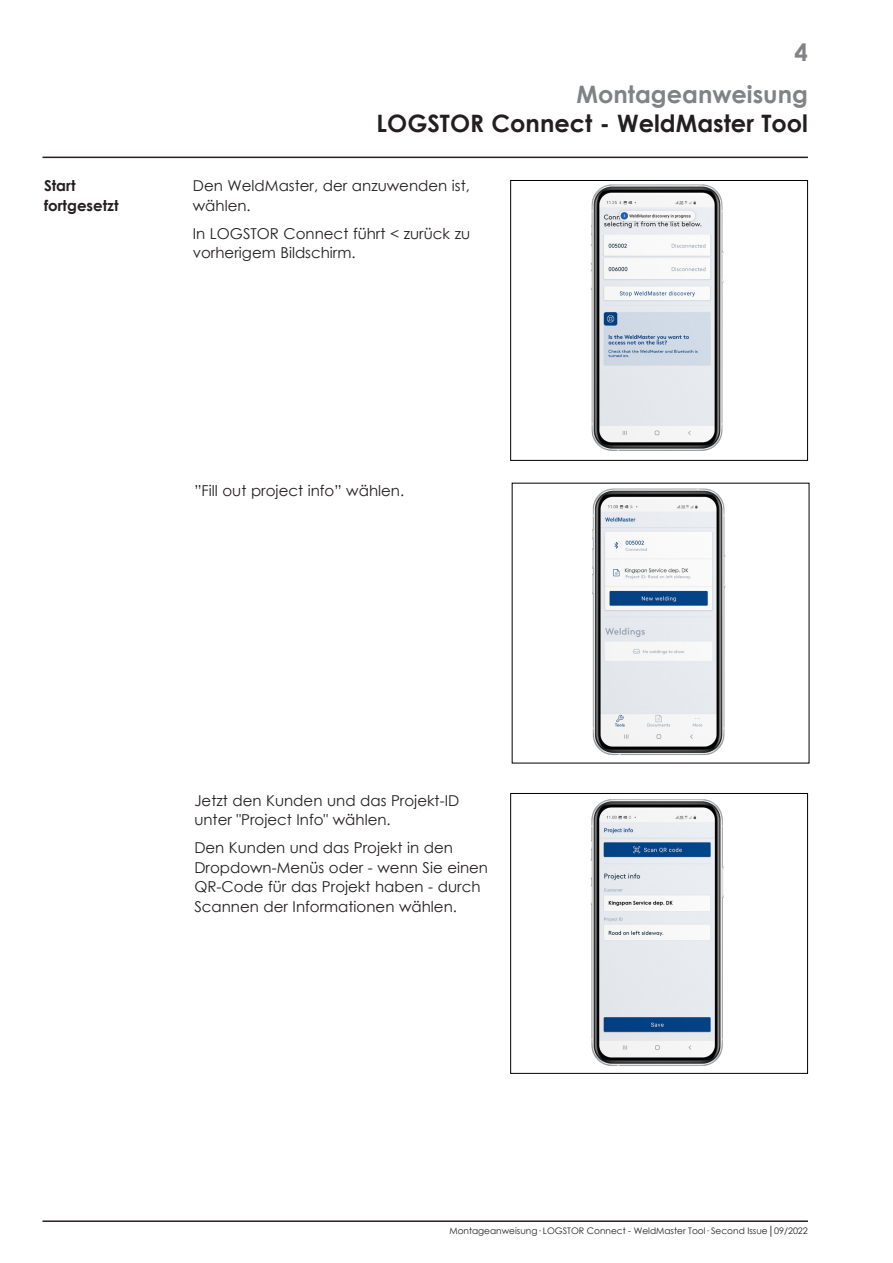
<style>
.page{position:relative;width:893px;height:1263px;background:#fff}
.page>*{position:absolute;margin:0;border:0;box-sizing:border-box;transform-origin:0 0}
.t1{font:700 24px "Century Gothic";color:#231f20}
.t2{font:700 24px/42.5px "Century Gothic";color:#808285;text-align:right}
.t3{font:15px/19.5px "Century Gothic";color:#231f20}
.t4{font:700 15px/19.5px "Century Gothic";color:#231f20}
.t5{font:9px "Century Gothic";color:#231f20}
</style>
<div class="page">
<hr style="left:43px;top:1220px;width:765px;height:2px;background:#231f20">
<hr style="left:43px;top:157px;width:765px;height:1px;background:#231f20">
<img style="left:590px;top:184px;width:134px;height:267px">
<div style="left:510px;top:180px;width:298px;height:281px;border:1px solid #000"></div>
<img style="left:592px;top:488px;width:134px;height:267px">
<img style="left:590px;top:799px;width:134px;height:267px">
<div style="left:510px;top:793px;width:298px;height:281px;border:1px solid #000"></div>
<h1 class="t2" style="left:576px;top:30px;width:233px">4<br>Montageanweisung</h1>
<h1 class="t1" style="left:377px;top:105px;width:433px">LOGSTOR Connect - WeldMaster Tool</h1>
<p class="t4" style="left:44px;top:175px;width:76px">Start fortgesetzt</p>
<p class="t3" style="left:193px;top:176px;width:279px">Den WeldMaster, der anzuwenden ist, wählen.</p>
<p class="t3" style="left:193px;top:223px;width:279px">In LOGSTOR Connect führt &lt; zurück zu vorherigem Bildschirm.</p>
<p class="t3" style="left:194px;top:480px;width:211px">”Fill out project info” wählen.</p>
<p class="t3" style="left:194px;top:790px;width:266px">Jetzt den Kunden und das Projekt-ID unter "Project Info" wählen.</p>
<p class="t3" style="left:194px;top:838px;width:295px">Den Kunden und das Projekt in den Dropdown-Menüs oder - wenn Sie einen QR-Code für das Projekt haben - durch Scannen der Informationen wählen.</p>
<p class="t5" style="left:449px;top:1224px;width:360px">Montageanweisung· LOGSTOR Connect - WeldMaster Tool· Second Issue│09/2022</p>
</div>
